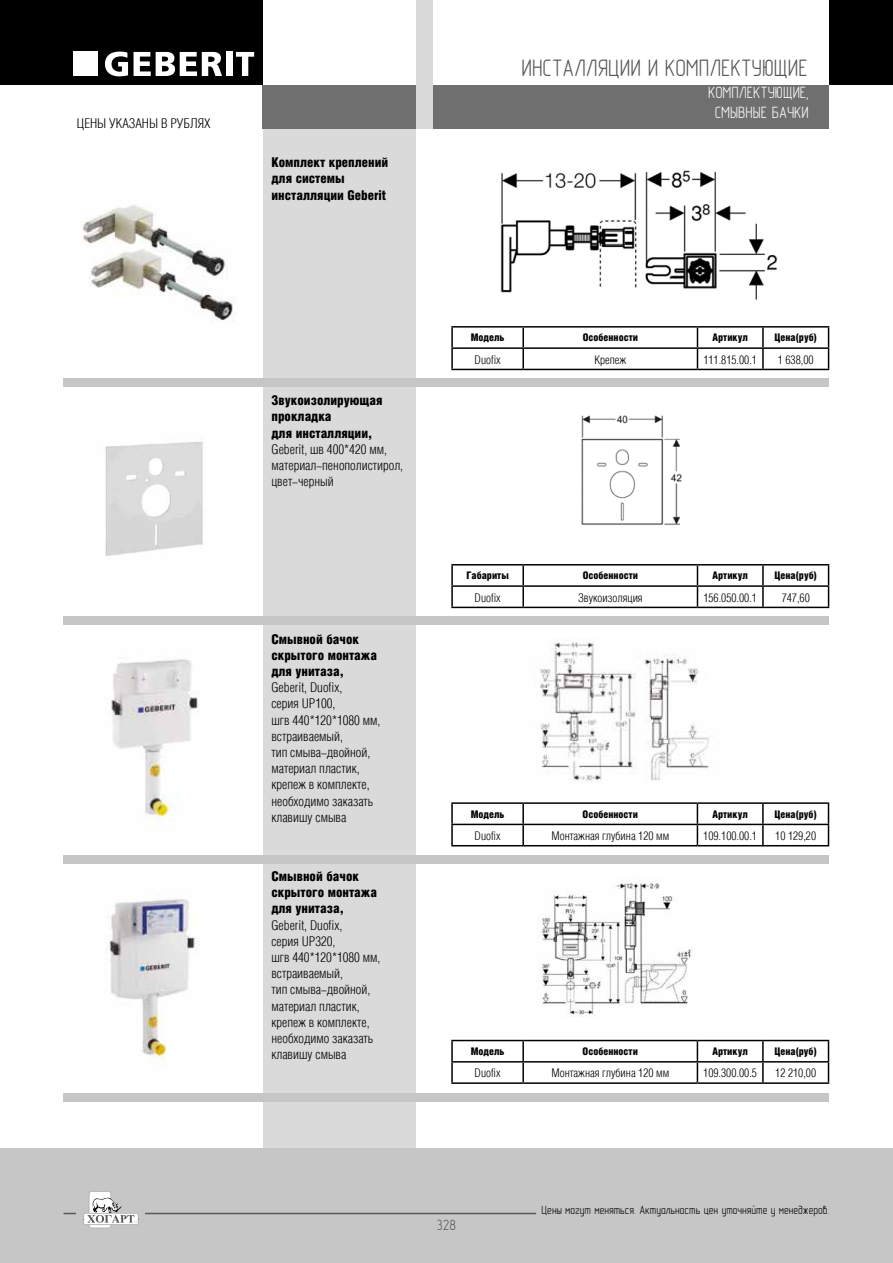
<style>
.page{position:relative;width:893px;height:1263px;background:#fff}
.page>*{position:absolute;margin:0;border:0;box-sizing:border-box;transform-origin:0 0}
.t1{font:24px "GOST type A";color:#575756}
.t2{font:16.5px/19.8px "GOST type A";color:#fff;text-align:center}
.t3{font:15px "GOST type A";color:#575756}
.t4{font:300 13.5px/16.2px "Helios Cond";color:#000}
.t5{font:900 13.5px/16.2px "Helios Cond";color:#000}
.t6{font:300 12px "Helios Cond";color:#000}
.t7{font:12px "GOST type A";color:#000}
.t8{font:900 10.5px "Helios Cond";color:#000}
</style>
<div class="page">
<div style="left:0;top:0;width:893px;height:84px;background:#000"></div>
<div style="left:263px;top:0;width:153px;height:1262px;background:#dadada"></div>
<div style="left:0;top:1148px;width:893px;height:115px;background:#c6c6c6"></div>
<div style="left:263px;top:0;width:153px;height:85px;background:#fff"></div>
<div style="left:416px;top:0;width:413px;height:84px;background:#fff"></div>
<div style="left:263px;top:85px;width:566px;height:43px;background:#706f6f"></div>
<div style="left:416px;top:0;width:17px;height:128px;background:#dadada"></div>
<svg style="left:89px;top:1191px;width:22px;height:37px"></svg>
<div style="left:90px;top:1192px;width:20px;height:35px;background:#fff;border-radius:2px"></div>
<div style="left:83px;top:1213px;width:56px;height:12px;background:#bfbebe;border-radius:2px"></div>
<svg style="left:64px;top:1197px;width:472px;height:27px"></svg>
<svg style="left:105px;top:52px;width:23px;height:24px"></svg>
<svg style="left:134px;top:52px;width:88px;height:24px"></svg>
<div style="left:226px;top:52px;width:7px;height:24px;background:#fff"></div>
<svg style="left:236px;top:52px;width:18px;height:24px"></svg>
<div style="left:74px;top:52px;width:24px;height:24px;background:#fff"></div>
<div style="left:64px;top:617px;width:765px;height:8px;background:#c6c6c6"></div>
<div style="left:64px;top:378px;width:765px;height:9px;background:#c6c6c6"></div>
<div style="left:64px;top:1093px;width:765px;height:8px;background:#c6c6c6"></div>
<hr style="left:451px;top:326px;width:72px;height:2px;background:#000">
<svg style="left:451px;top:328px;width:2px;height:19px"></svg>
<hr style="left:523px;top:326px;width:174px;height:2px;background:#000">
<svg style="left:522px;top:328px;width:2px;height:19px"></svg>
<hr style="left:697px;top:326px;width:66px;height:2px;background:#000">
<hr style="left:763px;top:326px;width:66px;height:2px;background:#000">
<svg style="left:762px;top:328px;width:2px;height:19px"></svg>
<hr style="left:451px;top:347px;width:72px;height:2px;background:#000">
<hr style="left:451px;top:349px;width:2px;height:20px;background:#000">
<hr style="left:523px;top:347px;width:174px;height:2px;background:#000">
<hr style="left:522px;top:349px;width:2px;height:20px;background:#000">
<hr style="left:697px;top:347px;width:66px;height:2px;background:#000">
<svg style="left:697px;top:328px;width:1px;height:41px"></svg>
<hr style="left:763px;top:347px;width:66px;height:2px;background:#000">
<hr style="left:762px;top:349px;width:2px;height:20px;background:#000">
<svg style="left:828px;top:328px;width:1px;height:41px"></svg>
<hr style="left:451px;top:369px;width:72px;height:1px;background:#000">
<hr style="left:523px;top:369px;width:174px;height:1px;background:#000">
<hr style="left:697px;top:369px;width:66px;height:1px;background:#000">
<hr style="left:763px;top:369px;width:66px;height:1px;background:#000">
<img style="left:82px;top:205px;width:151px;height:116px">
<img style="left:500px;top:170px;width:278px;height:130px">
<div style="left:64px;top:855px;width:765px;height:8px;background:#c6c6c6"></div>
<hr style="left:451px;top:564px;width:72px;height:1px;background:#000">
<hr style="left:451px;top:565px;width:2px;height:20px;background:#000">
<hr style="left:523px;top:564px;width:174px;height:1px;background:#000">
<hr style="left:522px;top:565px;width:2px;height:20px;background:#000">
<hr style="left:697px;top:564px;width:66px;height:1px;background:#000">
<hr style="left:763px;top:564px;width:66px;height:1px;background:#000">
<hr style="left:762px;top:565px;width:2px;height:20px;background:#000">
<hr style="left:451px;top:585px;width:72px;height:2px;background:#000">
<hr style="left:451px;top:587px;width:2px;height:20px;background:#000">
<hr style="left:523px;top:585px;width:174px;height:2px;background:#000">
<hr style="left:522px;top:587px;width:2px;height:20px;background:#000">
<hr style="left:697px;top:585px;width:66px;height:2px;background:#000">
<svg style="left:697px;top:565px;width:1px;height:42px"></svg>
<hr style="left:763px;top:585px;width:66px;height:2px;background:#000">
<hr style="left:762px;top:587px;width:2px;height:20px;background:#000">
<svg style="left:828px;top:565px;width:1px;height:42px"></svg>
<hr style="left:451px;top:607px;width:72px;height:1px;background:#000">
<hr style="left:523px;top:607px;width:174px;height:1px;background:#000">
<hr style="left:697px;top:607px;width:66px;height:1px;background:#000">
<hr style="left:763px;top:607px;width:66px;height:1px;background:#000">
<img style="left:105px;top:441px;width:98px;height:116px">
<img style="left:581px;top:415px;width:101px;height:110px">
<hr style="left:451px;top:1040px;width:72px;height:1px;background:#000">
<hr style="left:451px;top:1041px;width:2px;height:20px;background:#000">
<hr style="left:523px;top:1040px;width:174px;height:1px;background:#000">
<hr style="left:522px;top:1041px;width:2px;height:20px;background:#000">
<hr style="left:697px;top:1040px;width:66px;height:1px;background:#000">
<hr style="left:763px;top:1040px;width:66px;height:1px;background:#000">
<hr style="left:762px;top:1041px;width:2px;height:20px;background:#000">
<hr style="left:451px;top:1061px;width:72px;height:1px;background:#000">
<hr style="left:451px;top:1062px;width:2px;height:20px;background:#000">
<hr style="left:523px;top:1061px;width:174px;height:1px;background:#000">
<hr style="left:522px;top:1062px;width:2px;height:20px;background:#000">
<hr style="left:697px;top:1061px;width:66px;height:1px;background:#000">
<svg style="left:697px;top:1041px;width:1px;height:41px"></svg>
<hr style="left:763px;top:1061px;width:66px;height:1px;background:#000">
<hr style="left:762px;top:1062px;width:2px;height:20px;background:#000">
<svg style="left:828px;top:1041px;width:1px;height:41px"></svg>
<hr style="left:451px;top:1082px;width:72px;height:2px;background:#000">
<hr style="left:523px;top:1082px;width:174px;height:2px;background:#000">
<hr style="left:697px;top:1082px;width:66px;height:2px;background:#000">
<hr style="left:763px;top:1082px;width:66px;height:2px;background:#000">
<img style="left:105px;top:896px;width:95px;height:165px">
<img style="left:541px;top:882px;width:152px;height:135px">
<hr style="left:451px;top:802px;width:72px;height:2px;background:#000">
<hr style="left:451px;top:804px;width:2px;height:20px;background:#000">
<hr style="left:523px;top:802px;width:174px;height:2px;background:#000">
<hr style="left:522px;top:804px;width:2px;height:20px;background:#000">
<hr style="left:697px;top:802px;width:66px;height:2px;background:#000">
<hr style="left:763px;top:802px;width:66px;height:2px;background:#000">
<hr style="left:762px;top:804px;width:2px;height:20px;background:#000">
<hr style="left:451px;top:824px;width:72px;height:1px;background:#000">
<hr style="left:451px;top:825px;width:2px;height:20px;background:#000">
<hr style="left:523px;top:824px;width:174px;height:1px;background:#000">
<hr style="left:522px;top:825px;width:2px;height:20px;background:#000">
<hr style="left:697px;top:824px;width:66px;height:1px;background:#000">
<svg style="left:697px;top:804px;width:1px;height:41px"></svg>
<hr style="left:763px;top:824px;width:66px;height:1px;background:#000">
<hr style="left:762px;top:825px;width:2px;height:20px;background:#000">
<svg style="left:828px;top:804px;width:1px;height:41px"></svg>
<hr style="left:451px;top:845px;width:72px;height:1px;background:#000">
<hr style="left:523px;top:845px;width:174px;height:1px;background:#000">
<hr style="left:697px;top:845px;width:66px;height:1px;background:#000">
<hr style="left:763px;top:845px;width:66px;height:1px;background:#000">
<img style="left:111px;top:659px;width:87px;height:169px">
<img style="left:540px;top:642px;width:169px;height:141px">
<p class="t4" style="left:77px;top:116px;width:135px">ЦЕНЫ УКАЗАНЫ В РУБЛЯХ</p>
<p class="t5" style="left:271px;top:154px;width:118px">Комплект креплений для системы инсталляции Geberit</p>
<h1 class="t1" style="left:521px;top:56px;width:288px">ИНСТАЛЛЯЦИИ И КОМПЛЕКТУЮЩИЕ</h1>
<p class="t2" style="left:708px;top:83px;width:102px">КОМПЛЕКТУЮЩИЕ,<br>СМЫВНЫЕ БАЧКИ</p>
<p class="t5" style="left:271px;top:392px;width:113px">Звукоизолирующая прокладка<br>для инсталляции,</p>
<p class="t4" style="left:271px;top:441px;width:133px">Geberit, шв 400*420 мм, материал-пенополистирол, цвет-черный</p>
<p class="t5" style="left:271px;top:630px;width:107px">Смывной бачок скрытого монтажа для унитаза,</p>
<p class="t4" style="left:271px;top:679px;width:111px">Geberit, Duofix,<br>серия UP100,<br>шгв 440*120*1080 мм, встраиваемый,<br>тип смыва-двойной, материал пластик, крепеж в комплекте, необходимо заказать клавишу смыва</p>
<p class="t5" style="left:271px;top:868px;width:107px">Смывной бачок скрытого монтажа для унитаза,</p>
<p class="t4" style="left:271px;top:917px;width:111px">Geberit, Duofix,<br>серия UP320,<br>шгв 440*120*1080 мм, встраиваемый,<br>тип смыва-двойной, материал пластик, крепеж в комплекте, необходимо заказать клавишу смыва</p>
<p class="t8" style="left:471px;top:331px;width:35px">Модель</p>
<p class="t8" style="left:583px;top:331px;width:57px">Особенности</p>
<p class="t8" style="left:713px;top:331px;width:37px">Артикул</p>
<p class="t8" style="left:774px;top:331px;width:44px">Цена(руб)</p>
<p class="t6" style="left:475px;top:353px;width:28px">Duofix</p>
<p class="t6" style="left:594px;top:353px;width:34px">Крепеж</p>
<p class="t6" style="left:703px;top:353px;width:55px">111.815.00.1</p>
<p class="t6" style="left:778px;top:353px;width:37px">1 638,00</p>
<p class="t8" style="left:467px;top:569px;width:44px">Габариты</p>
<p class="t8" style="left:583px;top:569px;width:57px">Особенности</p>
<p class="t8" style="left:713px;top:569px;width:37px">Артикул</p>
<p class="t8" style="left:774px;top:569px;width:44px">Цена(руб)</p>
<p class="t6" style="left:475px;top:591px;width:28px">Duofix</p>
<p class="t6" style="left:578px;top:591px;width:66px">Звукоизоляция</p>
<p class="t6" style="left:703px;top:591px;width:55px">156.050.00.1</p>
<p class="t6" style="left:782px;top:591px;width:30px">747,60</p>
<p class="t8" style="left:471px;top:807px;width:35px">Модель</p>
<p class="t8" style="left:583px;top:807px;width:57px">Особенности</p>
<p class="t8" style="left:712px;top:807px;width:37px">Артикул</p>
<p class="t8" style="left:774px;top:807px;width:44px">Цена(руб)</p>
<p class="t6" style="left:475px;top:829px;width:28px">Duofix</p>
<p class="t6" style="left:551px;top:829px;width:119px">Монтажная глубина 120 мм</p>
<p class="t6" style="left:703px;top:829px;width:55px">109.100.00.1</p>
<p class="t6" style="left:775px;top:829px;width:42px">10 129,20</p>
<p class="t8" style="left:471px;top:1045px;width:35px">Модель</p>
<p class="t8" style="left:583px;top:1045px;width:57px">Особенности</p>
<p class="t8" style="left:712px;top:1045px;width:37px">Артикул</p>
<p class="t8" style="left:774px;top:1045px;width:44px">Цена(руб)</p>
<p class="t6" style="left:475px;top:1067px;width:28px">Duofix</p>
<p class="t6" style="left:551px;top:1067px;width:119px">Монтажная глубина 120 мм</p>
<p class="t6" style="left:703px;top:1067px;width:55px">109.300.00.5</p>
<p class="t6" style="left:775px;top:1067px;width:42px">12 210,00</p>
<p class="t3" style="left:437px;top:1217px;width:21px">328</p>
<p class="t7" style="left:541px;top:1204px;width:289px">Цены могут меняться. Актуальность цен уточняйте у менеджеров.</p>
</div>
